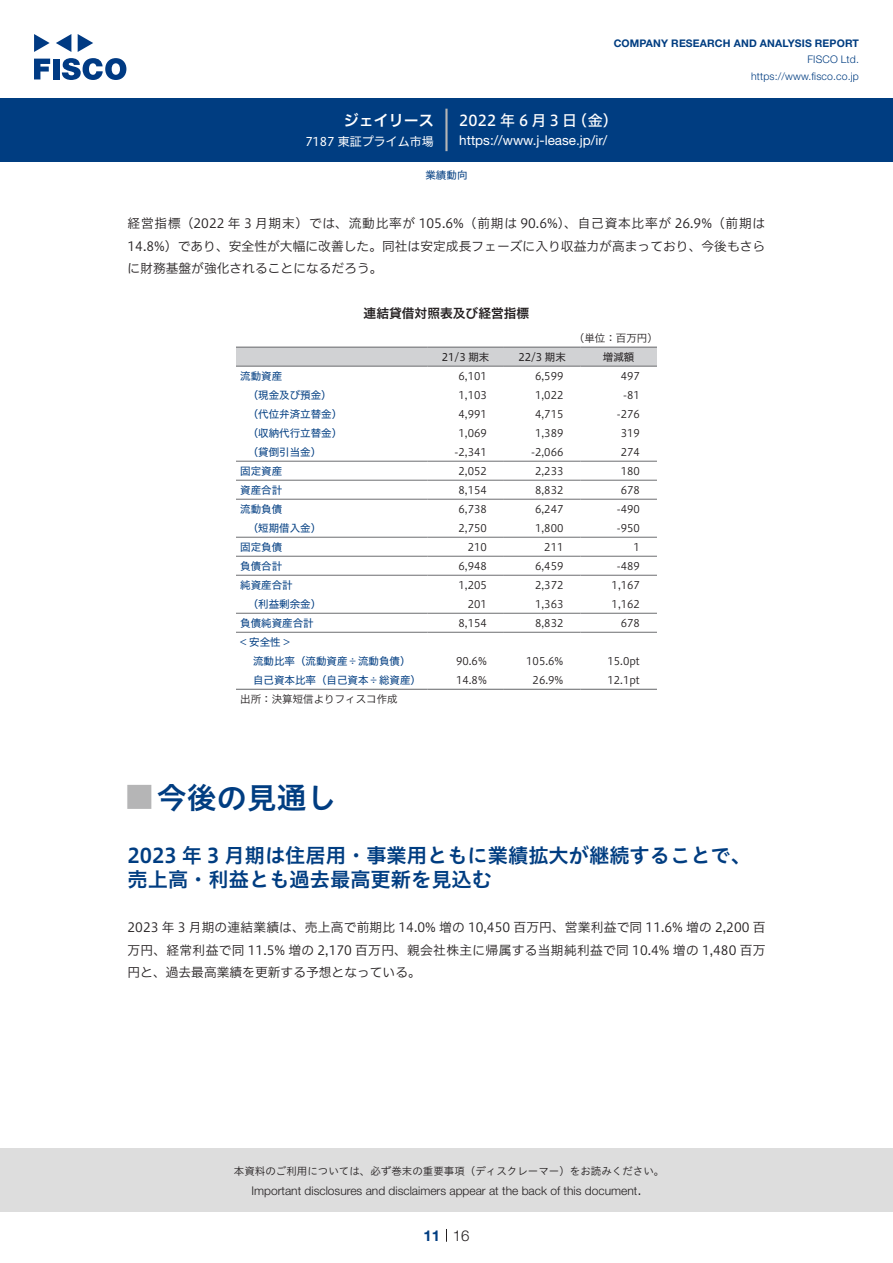
<style>
.page{position:relative;width:893px;height:1263px;background:#fff}
.page>*{position:absolute;margin:0;border:0;box-sizing:border-box;transform-origin:0 0}
.t1{font:30px "Hiragino UD Sans Std N W6";color:#003d81}
.t2{font:24px "Hiragino UD Sans Std N W6";color:#b5b5b6}
.t3{font:20.25px/24px "Hiragino UD Sans Std W6";color:#003d81}
.t4{font:15px "Hiragino UD Sans F Std N W5";letter-spacing:.215em;color:#fff}
.t5{font:15px "Hiragino UD Sans F Std N W6";color:#fff}
.t6{font:300 15px "Helvetica Neue LT Std";color:#231f20}
.t7{font:700 15px "Helvetica Neue LT Std";color:#003d81}
.t8{font:13.5px "Helvetica Neue LT Std";color:#fff}
.t9{font:12.75px/22.5px "Hiragino UD Sans F Std N W3";color:#231f20;text-align:justify}
.t10{font:12.75px "Hiragino UD Sans F Std N W6";color:#231f20}
.t11{font:300 12px "Helvetica Neue LT Std";color:#231f20}
.t12{font:12px "Hiragino UD Sans F Std N W4";color:#fff}
.t13{font:10.5px "Hiragino UD Sans F Std N W3";color:#231f20}
.t14{font:10.5px/19px "Hiragino UD Sans F Std N W4";color:#003d81}
.t15{font:10.5px "Hiragino UD Sans Std W3";color:#231f20}
.t16{font:700 10.5px "Helvetica Neue LT Std";letter-spacing:.015em;color:#003d81}
.t17{font:300 10.5px/16.5px "Helvetica Neue LT Std";letter-spacing:.015em;color:#003d81;text-align:right}
.t18{font:10.5px "Hiragino UD Sans F Std N W4";color:#231f20}
</style>
<div class="page">
<div style="left:0;top:1148px;width:893px;height:64px;background:#ddd"></div>
<svg style="left:34px;top:59px;width:16px;height:20px"></svg>
<div style="left:53px;top:59px;width:6px;height:20px;background:#003a83"></div>
<svg style="left:62px;top:58px;width:64px;height:22px"></svg>
<svg style="left:34px;top:34px;width:16px;height:18px"></svg>
<svg style="left:78px;top:34px;width:15px;height:18px"></svg>
<svg style="left:56px;top:34px;width:15px;height:18px"></svg>
<div style="left:0;top:98px;width:893px;height:64px;background:#003d81"></div>
<hr style="left:445px;top:109px;width:3px;height:42px;background:#b5b5b6">
<svg style="left:446px;top:1229px;width:1px;height:13px"></svg>
<div style="left:236px;top:348px;width:421px;height:18px;background:#d1d2d4"></div>
<hr style="left:236px;top:366px;width:191px;height:1px;background:#6c6d70">
<hr style="left:427px;top:366px;width:77px;height:1px;background:#6c6d70">
<hr style="left:504px;top:366px;width:76px;height:1px;background:#6c6d70">
<hr style="left:580px;top:366px;width:77px;height:1px;background:#6c6d70">
<hr style="left:236px;top:461px;width:191px;height:1px;background:#6c6d70">
<hr style="left:427px;top:461px;width:77px;height:1px;background:#6c6d70">
<hr style="left:504px;top:461px;width:76px;height:1px;background:#6c6d70">
<hr style="left:580px;top:461px;width:77px;height:1px;background:#6c6d70">
<hr style="left:236px;top:480px;width:191px;height:1px;background:#6c6d70">
<hr style="left:427px;top:480px;width:77px;height:1px;background:#6c6d70">
<hr style="left:504px;top:480px;width:76px;height:1px;background:#6c6d70">
<hr style="left:580px;top:480px;width:77px;height:1px;background:#6c6d70">
<hr style="left:236px;top:499px;width:191px;height:1px;background:#6c6d70">
<hr style="left:427px;top:499px;width:77px;height:1px;background:#6c6d70">
<hr style="left:504px;top:499px;width:76px;height:1px;background:#6c6d70">
<hr style="left:580px;top:499px;width:77px;height:1px;background:#6c6d70">
<hr style="left:236px;top:537px;width:191px;height:1px;background:#6c6d70">
<hr style="left:427px;top:537px;width:77px;height:1px;background:#6c6d70">
<hr style="left:504px;top:537px;width:76px;height:1px;background:#6c6d70">
<hr style="left:580px;top:537px;width:77px;height:1px;background:#6c6d70">
<hr style="left:236px;top:556px;width:191px;height:1px;background:#6c6d70">
<hr style="left:427px;top:556px;width:77px;height:1px;background:#6c6d70">
<hr style="left:504px;top:556px;width:76px;height:1px;background:#6c6d70">
<hr style="left:580px;top:556px;width:77px;height:1px;background:#6c6d70">
<hr style="left:236px;top:575px;width:191px;height:1px;background:#6c6d70">
<hr style="left:427px;top:575px;width:77px;height:1px;background:#6c6d70">
<hr style="left:504px;top:575px;width:76px;height:1px;background:#6c6d70">
<hr style="left:580px;top:575px;width:77px;height:1px;background:#6c6d70">
<hr style="left:236px;top:613px;width:191px;height:1px;background:#6c6d70">
<hr style="left:427px;top:613px;width:77px;height:1px;background:#6c6d70">
<hr style="left:504px;top:613px;width:76px;height:1px;background:#6c6d70">
<hr style="left:580px;top:613px;width:77px;height:1px;background:#6c6d70">
<hr style="left:236px;top:632px;width:191px;height:1px;background:#6c6d70">
<hr style="left:427px;top:632px;width:77px;height:1px;background:#6c6d70">
<hr style="left:504px;top:632px;width:76px;height:1px;background:#6c6d70">
<hr style="left:580px;top:632px;width:77px;height:1px;background:#6c6d70">
<hr style="left:236px;top:347px;width:191px;height:1px;background:#6c6d70">
<hr style="left:427px;top:347px;width:77px;height:1px;background:#6c6d70">
<hr style="left:504px;top:347px;width:76px;height:1px;background:#6c6d70">
<hr style="left:580px;top:347px;width:77px;height:1px;background:#6c6d70">
<hr style="left:236px;top:689px;width:191px;height:1px;background:#6c6d70">
<hr style="left:427px;top:689px;width:77px;height:1px;background:#6c6d70">
<hr style="left:504px;top:689px;width:76px;height:1px;background:#6c6d70">
<hr style="left:580px;top:689px;width:77px;height:1px;background:#6c6d70">
<p class="t5" style="left:344px;top:109px;width:92px">ジェイリース</p>
<p class="t12" style="left:305px;top:132px;width:130px">7187 東証プライム市場</p>
<p class="t16" style="left:614px;top:37px;width:247px">COMPANY RESEARCH AND ANALYSIS REPORT</p>
<p class="t17" style="left:751px;top:51px;width:109px">FISCO Ltd. https://www.fisco.co j p.</p>
<p class="t4" style="left:459px;top:109px;width:119px">2022年6月3日</p>
<p class="t4" style="left:572px;top:109px;width:47px">（金(</p>
<p class="t8" style="left:459px;top:132px;width:150px">h t t p s : / / w w w -j. l e a s e j p. /i r/</p>
<p class="t14" style="left:425px;top:165px;width:43px">業績動向</p>
<p class="t9" style="left:128px;top:211px;width:639px">経営指標（2022 年 3 月期末）では、流動比率が 105.6%（前期は 90.6%）、自己資本比率が 26.9%（前期は14.8%）であり、安全性が大幅に改善した。同社は安定成長フェーズに入り収益力が高まっており、今後もさらに財務基盤が強化されることになるだろう。</p>
<p class="t10" style="left:364px;top:304px;width:167px">連結貸借対照表及び経営指標</p>
<p class="t13" style="left:574px;top:330px;width:85px">（単位：百万円(</p>
<p class="t18" style="left:603px;top:349px;width:33px">増減額</p>
<p class="t18" style="left:442px;top:349px;width:49px">21/3 期末</p>
<p class="t18" style="left:518px;top:349px;width:49px">22/3 期末</p>
<p class="t14" style="left:240px;top:366px;width:43px">流動資産</p>
<p class="t13" style="left:459px;top:368px;width:30px">6,101</p>
<p class="t13" style="left:535px;top:368px;width:30px">6,599</p>
<p class="t13" style="left:621px;top:368px;width:21px">497</p>
<p class="t14" style="left:248px;top:385px;width:85px">（現金及び預金(</p>
<p class="t13" style="left:459px;top:387px;width:30px">1,103</p>
<p class="t13" style="left:535px;top:387px;width:30px">1,022</p>
<p class="t13" style="left:623px;top:387px;width:18px">-81</p>
<p class="t14" style="left:248px;top:404px;width:96px">（代位弁済立替金(</p>
<p class="t13" style="left:459px;top:406px;width:30px">4,991</p>
<p class="t13" style="left:535px;top:406px;width:30px">4,715</p>
<p class="t13" style="left:617px;top:406px;width:25px">-276</p>
<p class="t14" style="left:248px;top:423px;width:96px">（収納代行立替金(</p>
<p class="t13" style="left:459px;top:425px;width:30px">1,069</p>
<p class="t13" style="left:535px;top:425px;width:30px">1,389</p>
<p class="t13" style="left:621px;top:425px;width:21px">319</p>
<p class="t14" style="left:248px;top:442px;width:75px">（貸倒引当金(</p>
<p class="t13" style="left:455px;top:444px;width:34px">-2,341</p>
<p class="t13" style="left:531px;top:444px;width:34px">-2,066</p>
<p class="t13" style="left:621px;top:444px;width:21px">274</p>
<p class="t14" style="left:240px;top:461px;width:43px">固定資産</p>
<p class="t13" style="left:459px;top:463px;width:30px">2,052</p>
<p class="t13" style="left:535px;top:463px;width:30px">2,233</p>
<p class="t13" style="left:621px;top:463px;width:21px">180</p>
<p class="t14" style="left:240px;top:480px;width:43px">資産合計</p>
<p class="t13" style="left:459px;top:482px;width:30px">8,154</p>
<p class="t13" style="left:535px;top:482px;width:30px">8,832</p>
<p class="t13" style="left:621px;top:482px;width:21px">678</p>
<p class="t14" style="left:240px;top:499px;width:43px">流動負債</p>
<p class="t13" style="left:459px;top:501px;width:30px">6,738</p>
<p class="t13" style="left:535px;top:501px;width:30px">6,247</p>
<p class="t13" style="left:617px;top:501px;width:25px">-490</p>
<p class="t14" style="left:248px;top:518px;width:75px">（短期借入金(</p>
<p class="t13" style="left:459px;top:520px;width:30px">2,750</p>
<p class="t13" style="left:535px;top:520px;width:30px">1,800</p>
<p class="t13" style="left:617px;top:520px;width:25px">-950</p>
<p class="t14" style="left:240px;top:537px;width:43px">固定負債</p>
<p class="t13" style="left:468px;top:539px;width:21px">210</p>
<p class="t13" style="left:544px;top:539px;width:21px">211</p>
<p class="t13" style="left:634px;top:539px;width:8px">1</p>
<p class="t14" style="left:240px;top:556px;width:43px">負債合計</p>
<p class="t13" style="left:459px;top:558px;width:30px">6,948</p>
<p class="t13" style="left:535px;top:558px;width:30px">6,459</p>
<p class="t13" style="left:617px;top:558px;width:25px">-489</p>
<p class="t14" style="left:240px;top:575px;width:54px">純資産合計</p>
<p class="t13" style="left:459px;top:577px;width:30px">1,205</p>
<p class="t13" style="left:535px;top:577px;width:30px">2,372</p>
<p class="t13" style="left:612px;top:577px;width:30px">1,167</p>
<p class="t14" style="left:248px;top:594px;width:75px">（利益剰余金(</p>
<p class="t13" style="left:468px;top:596px;width:21px">201</p>
<p class="t13" style="left:535px;top:596px;width:30px">1,363</p>
<p class="t13" style="left:612px;top:596px;width:30px">1,162</p>
<p class="t14" style="left:240px;top:613px;width:75px">負債純資産合計&lt; 安全性 &lt;</p>
<p class="t13" style="left:459px;top:615px;width:30px">8,154</p>
<p class="t13" style="left:535px;top:615px;width:30px">8,832</p>
<p class="t13" style="left:621px;top:615px;width:21px">678</p>
<p class="t14" style="left:253px;top:651px;width:159px">流動比率（流動資産÷流動負債）</p>
<p class="t13" style="left:456px;top:653px;width:32px">90.6%</p>
<p class="t13" style="left:526px;top:653px;width:39px">105.6%</p>
<p class="t13" style="left:607px;top:653px;width:34px">15.0pt</p>
<p class="t14" style="left:253px;top:670px;width:169px">自己資本比率（自己資本÷総資産）</p>
<p class="t13" style="left:240px;top:691px;width:159px">出所：決算短信よりフィスコ作成</p>
<p class="t13" style="left:456px;top:672px;width:32px">14.8%</p>
<p class="t13" style="left:533px;top:672px;width:32px">26.9%</p>
<p class="t13" style="left:607px;top:672px;width:34px">12.1pt</p>
<h1 class="t1" style="left:157px;top:774px;width:181px">今後の見通し</h1>
<h2 class="t2" style="left:128px;top:779px;width:25px">█</h2>
<h3 class="t3" style="left:128px;top:842px;width:625px">2023 年 3 月期は住居用・事業用ともに業績拡大が継続することで、売上高・利益とも過去最高更新を見込む</h3>
<p class="t9" style="left:128px;top:915px;width:639px">2023 年 3 月期の連結業績は、売上高で前期比 14.0% 増の 10,450 百万円、営業利益で同 11.6% 増の 2,200 百万円、経常利益で同 11.5% 増の 2,170 百万円、親会社株主に帰属する当期純利益で同 10.4% 増の 1,480 百万円と、過去最高業績を更新する予想となっている。</p>
<p class="t15" style="left:234px;top:1163px;width:432px">本資料のご利用については、必ず巻末の重要事項（ディスクレーマー）をお読みください。</p>
<p class="t6" style="left:637px;top:1180px;width:6px">.</p>
<p class="t11" style="left:251px;top:1183px;width:387px">Important disclosures and disclaimers appear at the back of this document</p>
<p class="t7" style="left:423px;top:1226px;width:18px">11</p>
<p class="t6" style="left:453px;top:1226px;width:18px">16</p>
</div>
